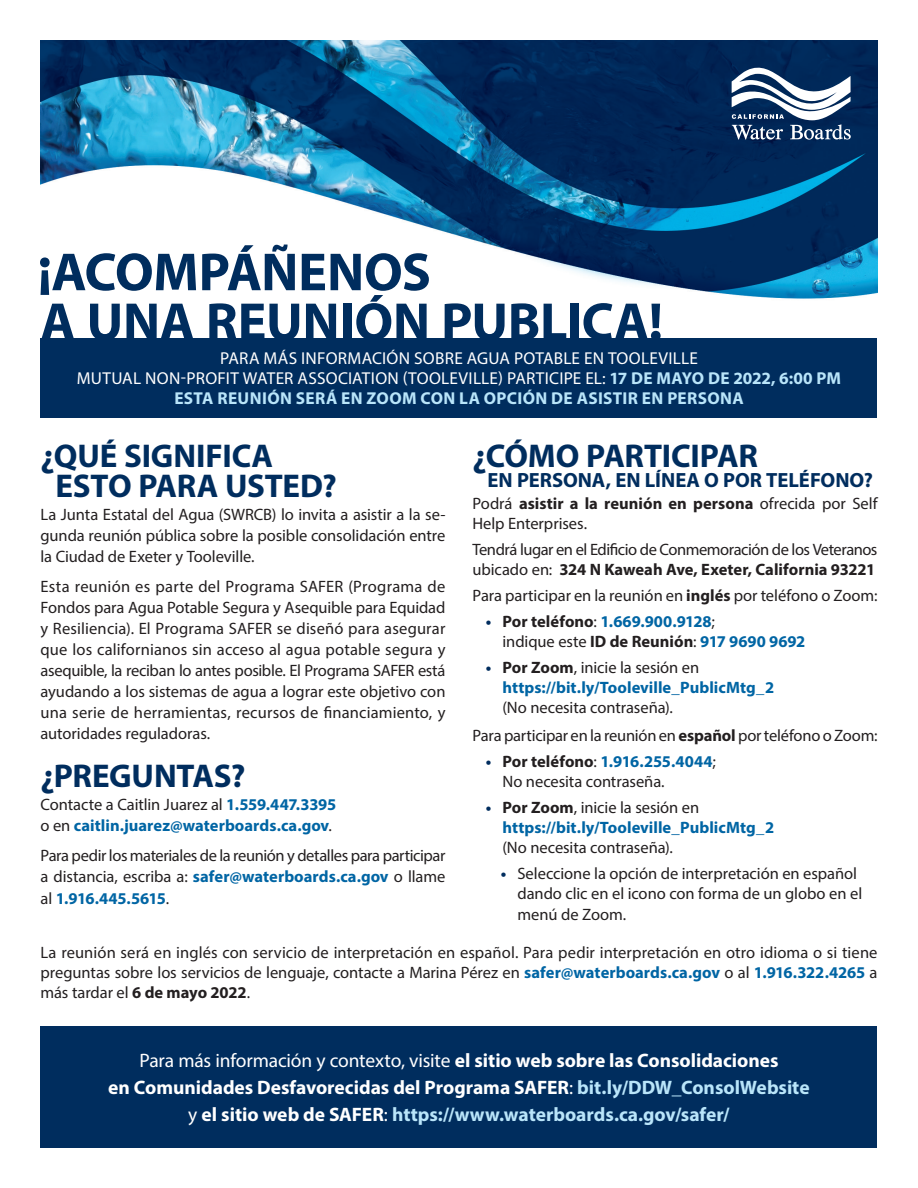
<style>
.page{position:relative;width:918px;height:1188px;background:#fff}
.page>*{position:absolute;margin:0;border:0;box-sizing:border-box;transform-origin:0 0}
.t1{font:700 54px "Myriad Pro";letter-spacing:-.005em;color:#002d5e}
.t2{font:700 33px/30px "Myriad Pro";letter-spacing:-.005em;color:#002d5e}
.t3{font:700 20.7px "Myriad Pro";color:#002d5e}
.t4{font:700 19.5px/27px "Myriad Pro";color:#fff;text-align:center}
.t5{font:17.25px/20.2px "Myriad Pro";letter-spacing:.015em;color:#fff;text-align:center}
.t6{font:700 17.25px "Myriad Pro";letter-spacing:.02em;color:#b9e5fa}
.t7{font:16.5px/21px "Myriad Pro";letter-spacing:-.005em;color:#231f20}
.t8{font:700 16.5px/21px "Myriad Pro";color:#0065a4}
.t9{font:16.5px/20.2px "Myriad Pro";letter-spacing:-.03em;color:#231f20}
.s1{font-weight:700;color:#b9e5fa}
.s2{font-weight:400;color:#231f20}
.s3{font-weight:700;color:#0065a4}
.s4{font-weight:700}
.s5{color:#002d5e}
.s6{color:#231f20}
.s7{font-weight:700;color:#002d5e}
.s8{font-weight:400}
.s9{color:#b9e5fa}
</style>
<div class="page">
<img style="left:40px;top:40px;width:838px;height:259px">
<div style="left:40px;top:1026px;width:838px;height:122px;background:#002d5e"></div>
<div style="left:40px;top:338px;width:838px;height:80px;background:#002d5e"></div>
<svg style="left:732px;top:68px;width:119px;height:72px"></svg>
<h1 class="t1" style="left:38px;top:237px;width:395px">¡ACOMPÁÑENOS</h1>
<h1 class="t1" style="left:40px;top:287px;width:624px">A UNA REUNIÓN PUBLICA!</h1>
<h2 class="t5" style="left:77px;top:347px;width:766px">PARA MÁS INFORMACIÓN SOBRE AGUA POTABLE EN TOOLEVILLE<br>MUTUAL NON-PROFIT WATER ASSOCIATION (TOOLEVILLE) PARTICIPE EL: <span class="s1">17 DE MAYO DE 2022, 6:00 PM</span></h2>
<h2 class="t6" style="left:174px;top:387px;width:571px">ESTA REUNIÓN SERÁ EN ZOOM CON LA OPCIÓN DE ASISTIR EN PERSONA</h2>
<h3 class="t2" style="left:56px;top:440px;width:283px;text-indent:-15px">¿QUÉ SIGNIFICA<br>ESTO PARA USTED?</h3>
<p class="t7" style="left:40px;top:503px;width:406px;text-align:justify">La Junta Estatal del Agua (SWRCB) lo invita a asistir a la se&shy;gunda reunión pública sobre la posible consolidación entre la Ciudad de Exeter y Tooleville.</p>
<p class="t7" style="left:40px;top:576px;width:407px;text-align:justify">Esta reunión es parte del Programa SAFER (Programa de Fondos para Agua Potable Segura y Asequible para Equidad y Resiliencia). El Programa SAFER se diseñó para asegurar que los californianos sin acceso al agua potable segura y asequible, la reciban lo antes posible. El Programa SAFER está ayudando a los sistemas de agua a lograr este objetivo con una serie de herramientas, recursos de financiamiento, y autoridades reguladoras.</p>
<h3 class="t2" style="left:40px;top:760px;width:207px">¿PREGUNTAS?</h3>
<p class="t8" style="left:40px;top:793px;width:297px"><span class="s2">Contacte a Caitlin Juarez al</span> 1.559.447.3395 <span class="s2">o en</span> caitlin.juarez@waterboards.ca.gov<span class="s2">.</span></p>
<p class="t7" style="left:40px;top:845px;width:407px;text-align:justify">Para pedir los materiales de la reunión y detalles para participar a distancia, escriba a: <span class="s3">safer@waterboards.ca.gov</span> o llame al <span class="s3">1.916.445.5615</span>.</p>
<h3 class="t2" style="left:472px;top:440px;width:287px">¿CÓMO PARTICIPAR</h3>
<h3 class="t3" style="left:488px;top:467px;width:387px">EN PERSONA, EN LÍNEA O POR TELÉFONO?</h3>
<p class="t7" style="left:472px;top:493px;width:407px;line-height:20.2px">Podrá <span class="s4">asistir a la reunión en persona</span> ofrecida por Self<br>Help Enterprises.</p>
<p class="t9" style="left:473px;top:539px;width:407px">Tendrá lugar en el Edificio de Conmemoración de los Veteranos ubicado en: <span class="s4">324 N Kaweah Ave, Exeter, California 93221</span></p>
<p class="t7" style="left:473px;top:585px;width:406px">Para participar en la reunión en <span class="s4">inglés</span> por teléfono o Zoom:</p>
<p class="t8" style="left:502px;top:610px;width:304px;line-height:20.2px;text-indent:-16px"><span class="s5">•</span> <span class="s6">Por teléfono</span><span class="s2">:</span> 1.669.900.9128<span class="s2">;<br>indique este</span> <span class="s6">ID de Reunión</span><span class="s2">:</span> 917 9690 9692</p>
<p class="t7" style="left:502px;top:657px;width:273px;line-height:20.2px;text-indent:-16px"><span class="s7">•</span> <span class="s4">Por Zoom</span>, inicie la sesión en <span class="s3">https://bit.ly/Tooleville_PublicMtg_2 </span>(No necesita contraseña).</p>
<p class="t7" style="left:473px;top:725px;width:406px">Para participar en la reunión en <span class="s4">español</span> por teléfono o Zoom:</p>
<p class="t7" style="left:502px;top:751px;width:215px;line-height:20.2px;text-indent:-16px"><span class="s7">•</span> <span class="s4">Por teléfono</span>: <span class="s3">1.916.255.4044</span>;<br>No necesita contraseña.</p>
<p class="t7" style="left:502px;top:797px;width:273px;line-height:20.2px;text-indent:-16px"><span class="s7">•</span> <span class="s4">Por Zoom</span>, inicie la sesión en <span class="s3">https://bit.ly/Tooleville_PublicMtg_2 </span>(No necesita contraseña).</p>
<p class="t7" style="left:517px;top:863px;width:346px;line-height:20.2px;text-indent:-16px"><span class="s7">•</span> Seleccione la opción de interpretación en español dando clic en el icono con forma de un globo en el menú de Zoom.</p>
<p class="t7" style="left:40px;top:942px;width:839px;line-height:20.2px;text-align:justify">La reunión será en inglés con servicio de interpretación en español. Para pedir interpretación en otro idioma o si tiene preguntas sobre los servicios de lenguaje, contacte a Marina Pérez en <span class="s3">safer@waterboards.ca.gov</span> o al <span class="s3">1.916.322.4265</span> a más tardar el <span class="s4">6 de mayo 2022</span>.</p>
<p class="t4" style="left:108px;top:1046px;width:703px"><span class="s8">Para más información y contexto, visite</span> el sitio web sobre las Consolidaciones<br>en Comunidades Desfavorecidas del Programa SAFER<span class="s8">:</span> <span class="s9">bit.ly/DDW_ConsolWebsite </span><span class="s8">y</span> el sitio web de SAFER<span class="s8">:</span> <span class="s9">https://www.waterboards.ca.gov/safer/</span></p>
</div>
